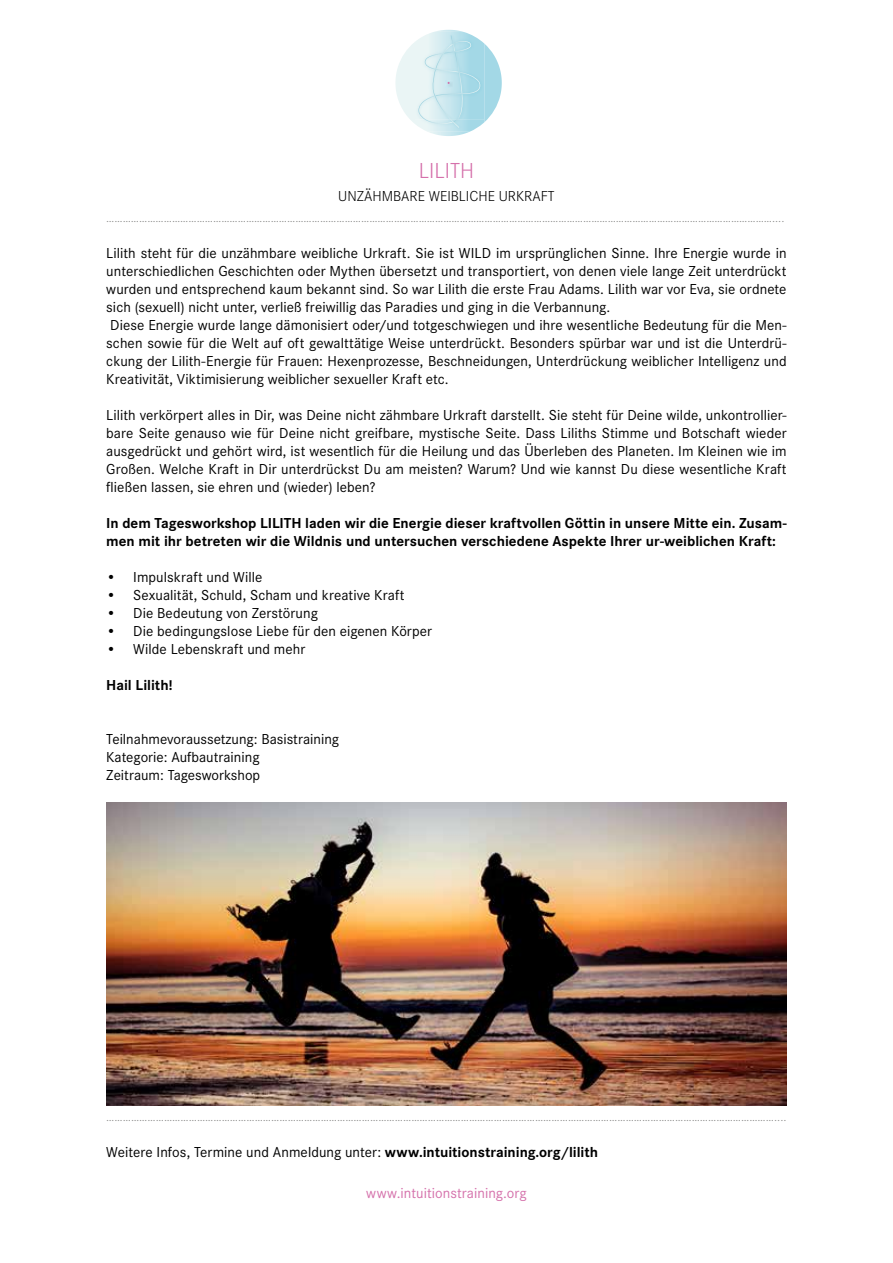
<style>
.page{position:relative;width:893px;height:1263px;background:#fff}
.page>*{position:absolute;margin:0;border:0;box-sizing:border-box;transform-origin:0 0}
.t1{font:300 22.5px "Corporate S";color:#d571ab}
.t2{font:15px/18px "Corporate S";letter-spacing:.005em;color:#000}
.t3{font:700 15px/18px "Corporate S";color:#000}
.t4{font:15px "Corporate S";letter-spacing:.005em;color:#d571ab}
.t5{font:300 15px "Corporate S";color:#000}
.t6{font:300 12px "Corporate S";color:#8e8e8d}
.s1{font-weight:700}
</style>
<div class="page">
<img style="left:415px;top:40px;width:69px;height:92px">
<svg style="left:418px;top:30px;width:63px;height:98px;background:#c6e6ed"></svg>
<img style="left:106px;top:802px;width:681px;height:304px">
<h1 class="t1" style="left:419px;top:158px;width:57px">LILITH</h1>
<p class="t5" style="left:338px;top:188px;width:218px">UNZÄHMBARE WEIBLICHE URKRAFT</p>
<p class="t6" style="left:106px;top:211px;width:680px">………………………………………………………………………………………………………………………………………………………………………………………………………………………....</p>
<p class="t2" style="left:106px;top:244px;width:682px">Lilith steht für die unzähmbare weibliche Urkraft. Sie ist WILD im ursprünglichen Sinne. Ihre Energie wurde in unterschiedlichen Geschichten oder Mythen übersetzt und transportiert, von denen viele lange Zeit unterdrückt wurden und entsprechend kaum bekannt sind. So war Lilith die erste Frau Adams. Lilith war vor Eva, sie ordnete sich (sexuell) nicht unter, verließ freiwillig das Paradies und ging in die Verbannung.<br>Diese Energie wurde lange dämonisiert oder/und totgeschwiegen und ihre wesentliche Bedeutung für die Men&shy;schen sowie für die Welt auf oft gewalttätige Weise unterdrückt. Besonders spürbar war und ist die Unterdrü&shy;ckung der Lilith-Energie für Frauen: Hexenprozesse, Beschneidungen, Unterdrückung weiblicher Intelligenz und Kreativität, Viktimisierung weiblicher sexueller Kraft etc.</p>
<p class="t2" style="left:106px;top:406px;width:682px;text-align:justify">Lilith verkörpert alles in Dir, was Deine nicht zähmbare Urkraft darstellt. Sie steht für Deine wilde, unkontrollier&shy;bare Seite genauso wie für Deine nicht greifbare, mystische Seite. Dass Liliths Stimme und Botschaft wieder ausgedrückt und gehört wird, ist wesentlich für die Heilung und das Überleben des Planeten. Im Kleinen wie im Großen. Welche Kraft in Dir unterdrückst Du am meisten? Warum? Und wie kannst Du diese wesentliche Kraft fließen lassen, sie ehren und (wieder) leben?</p>
<p class="t3" style="left:106px;top:514px;width:682px">In dem Tagesworkshop LILITH laden wir die Energie dieser kraftvollen Göttin in unsere Mitte ein. Zusam&shy;men mit ihr betreten wir die Wildnis und untersuchen verschiedene Aspekte Ihrer ur-weiblichen Kraft:</p>
<p class="t2" style="left:106px;top:568px;width:158px">• Impulskraft und Wille</p>
<p class="t2" style="left:106px;top:586px;width:300px">• Sexualität, Schuld, Scham und kreative Kraft</p>
<p class="t2" style="left:106px;top:604px;width:213px">• Die Bedeutung von Zerstörung</p>
<p class="t2" style="left:106px;top:622px;width:327px">• Die bedingungslose Liebe für den eigenen Körper</p>
<p class="t2" style="left:106px;top:640px;width:200px">• Wilde Lebenskraft und mehr</p>
<p class="t3" style="left:106px;top:676px;width:68px">Hail Lilith!</p>
<p class="t2" style="left:106px;top:730px;width:234px">Teilnahmevoraussetzung: Basistraining<br>Kategorie: Aufbautraining<br>Zeitraum: Tagesworkshop</p>
<p class="t6" style="left:106px;top:1110px;width:682px">………………………………………………………………………………………………………………………………………………………………………………………………………………………....</p>
<p class="t2" style="left:106px;top:1143px;width:493px">Weitere Infos, Termine und Anmeldung unter: <span class="s1">www.intuitionstraining.org/lilith</span></p>
<p class="t4" style="left:366px;top:1184px;width:162px">www.intuitionstraining.org</p>
</div>
